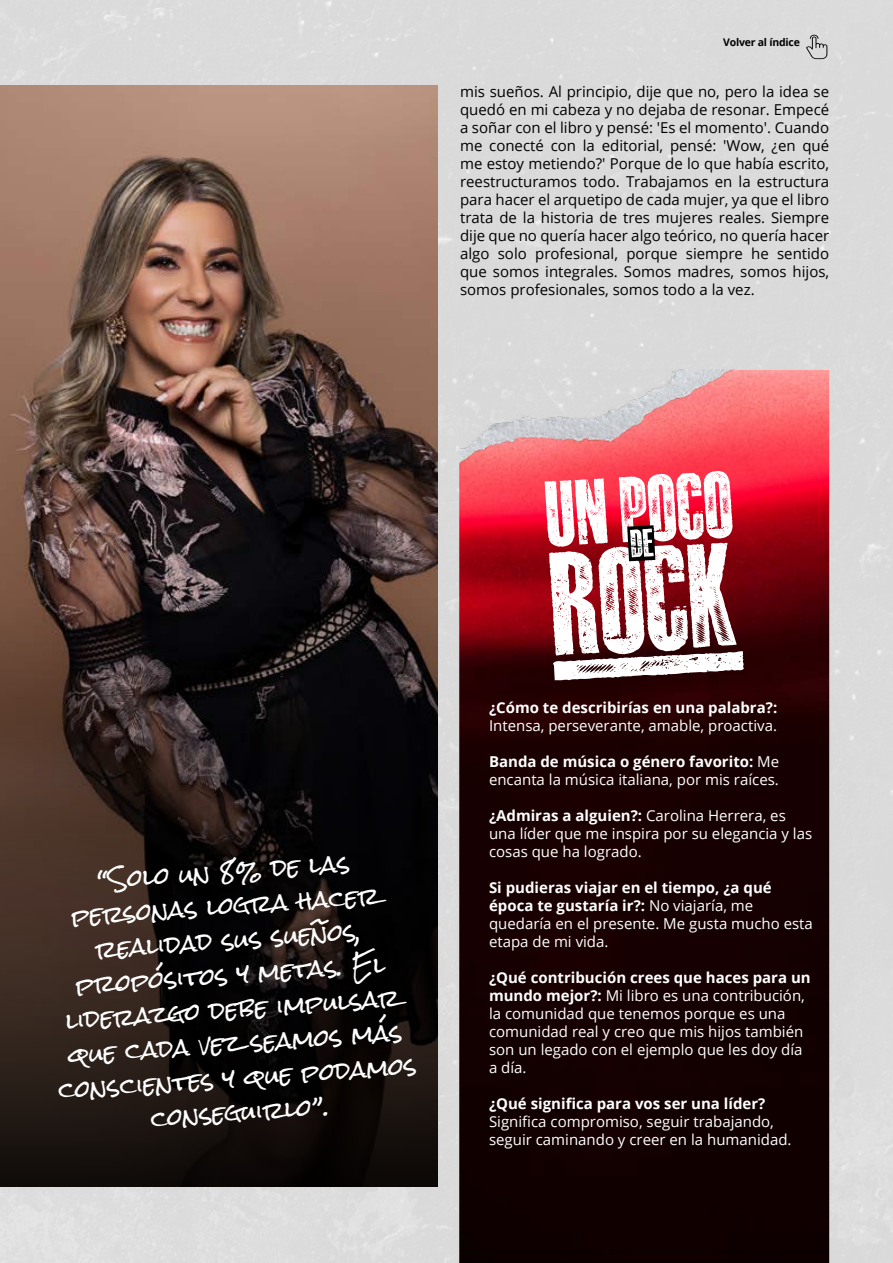
<style>
.page{position:relative;width:893px;height:1263px;background:#dadada}
.page>*{position:absolute;margin:0;border:0;box-sizing:border-box;transform-origin:0 0}
.t1{font:22.5px/34.5px "Rock Salt";color:#fff;text-align:center}
.t2{font:15px/18px "Open Sans";color:#fff}
.t3{font:15px/18px "Open Sans";color:#000;text-align:justify}
.t4{font:700 15px "Open Sans";color:#fff}
.t5{font:700 10.5px "Open Sans";letter-spacing:-.02em;color:#000}
.s1{font-weight:700}
</style>
<div class="page">
<svg style="left:0;top:85px;width:438px;height:1101px;background:#48362f"></svg>
<img style="left:459px;top:370px;width:370px;height:893px">
<img style="left:459px;top:370px;width:294px;height:101px">
<svg style="left:545px;top:471px;width:199px;height:209px"></svg>
<svg style="left:806px;top:35px;width:21px;height:24px"></svg>
<p class="t5" style="left:723px;top:35px;width:78px">Volver al índice</p>
<p class="t3" style="left:460px;top:82px;width:371px">mis sueños. Al principio, dije que no, pero la idea se quedó en mi cabeza y no dejaba de resonar. Empecé a soñar con el libro y pensé: 'Es el momento'. Cuando me conecté con la editorial, pensé: 'Wow, ¿en qué me estoy metiendo?' Porque de lo que había escrito, reestructuramos todo. Trabajamos en la estructura para hacer el arquetipo de cada mujer, ya que el libro trata de la historia de tres mujeres reales. Siempre dije que no quería hacer algo teórico, no quería hacer algo solo profesional, porque siempre he sentido que somos integrales. Somos madres, somos hijos, somos profesionales, somos todo a la vez.</p>
<h1 class="t1" style="left:43px;top:868px;width:360px;rotate:-4deg">“Solo un 8% de las personas logra hacer realidad sus sueños, propósitos y metas. El liderazgo debe impulsar que cada vez seamos más conscientes y que podamos conseguirlo”.</h1>
<p class="t4" style="left:489px;top:697px;width:290px">¿Cómo te describirías en una palabra?:</p>
<p class="t2" style="left:489px;top:716px;width:289px">Intensa, perseverante, amable, proactiva.</p>
<p class="t2" style="left:489px;top:752px;width:292px"><span class="s1">Banda de música o género favorito:</span> Me encanta la música italiana, por mis raíces.</p>
<p class="t2" style="left:489px;top:806px;width:325px"><span class="s1">¿Admiras a alguien?:</span> Carolina Herrera, es una líder que me inspira por su elegancia y las cosas que ha logrado.</p>
<p class="t2" style="left:489px;top:878px;width:325px"><span class="s1">Si pudieras viajar en el tiempo, ¿a qué época te gustaría ir?:</span> No viajaría, me quedaría en el presente. Me gusta mucho esta etapa de mi vida.</p>
<p class="t2" style="left:489px;top:968px;width:323px"><span class="s1">¿Qué contribución crees que haces para un mundo mejor?:</span> Mi libro es una contribución, la comunidad que tenemos porque es una comunidad real y creo que mis hijos también son un legado con el ejemplo que les doy día a día.</p>
<p class="t4" style="left:489px;top:1093px;width:278px">¿Qué significa para vos ser una líder?</p>
<p class="t2" style="left:489px;top:1112px;width:304px">Significa compromiso, seguir trabajando, seguir caminando y creer en la humanidad.</p>
</div>
